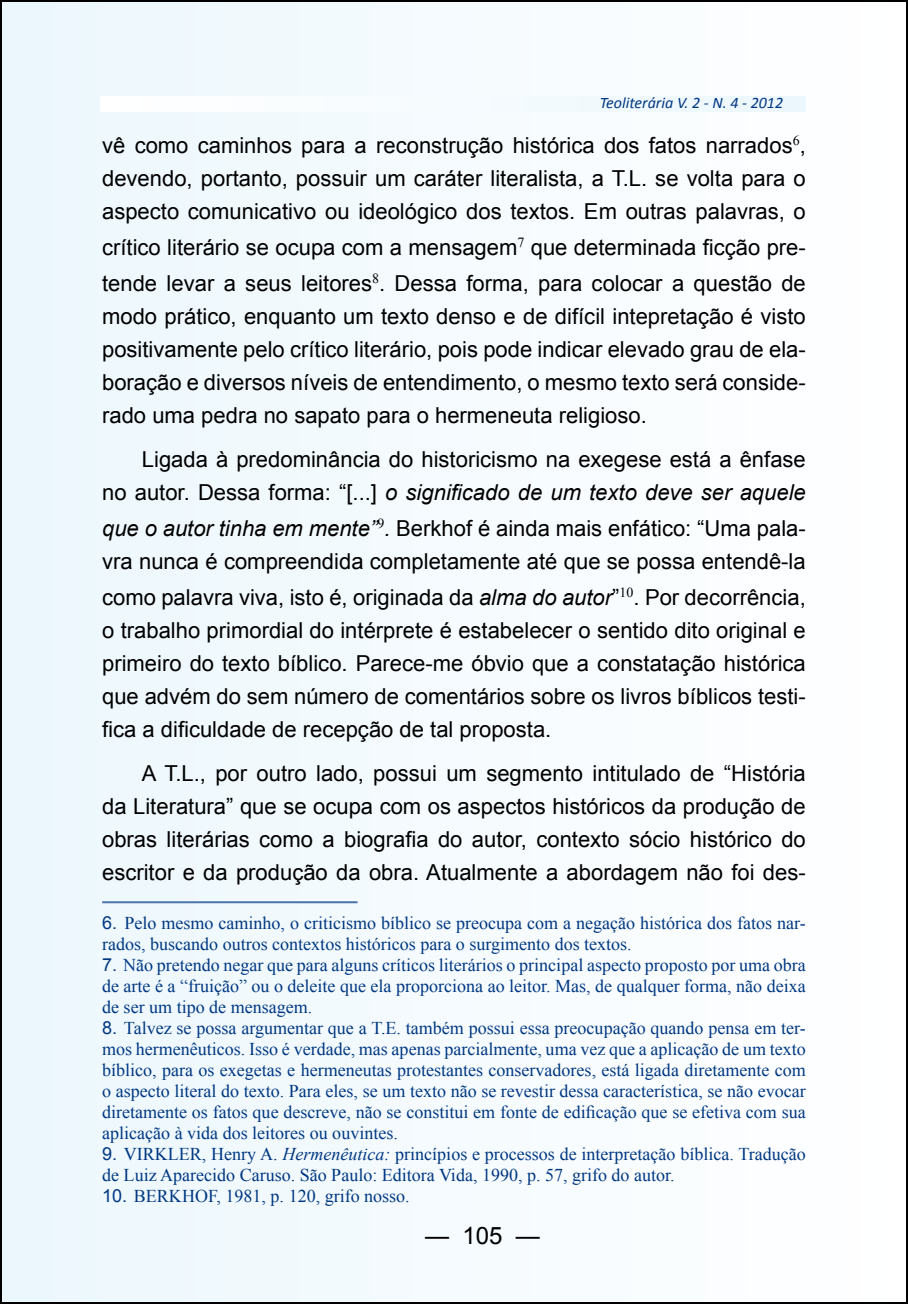
<style>
.page{position:relative;width:908px;height:1304px;background:#fff}
.page>*{position:absolute;margin:0;border:0;box-sizing:border-box;transform-origin:0 0}
.t1{font:24px "Arial";color:#000}
.t2{font:22px/33px "Arial";color:#000;text-align:justify}
.t3{font:18px/21px "Times New Roman";color:#003882}
.t4{font:italic 16px "Calibri";color:#003882}
.s1{font-style:italic}
.s2{font-family:"Arial"}
</style>
<div class="page">
<div style="left:1px;top:1px;width:905px;height:1302px;background:#f5fbfe"></div>
<hr style="left:102px;top:901px;width:255px;height:2px;background:#4d74a8">
<p class="t4" style="left:599px;top:93px;width:185px">Teoliterária V. 2 - N. 4 - 2012</p>
<p class="t2" style="left:102px;top:129px;width:705px">vê como caminhos para a reconstrução histórica dos fatos narrados<sup>6</sup>, devendo, portanto, possuir um caráter literalista, a T.L. se volta para o aspecto comunicativo ou ideológico dos textos. Em outras palavras, o</p>
<p class="t2" style="left:102px;top:229px;width:704px;line-height:36px">crítico literário se ocupa com a mensagem<sup>7</sup> que determinada ficção pre&shy;tende levar a seus leitores<sup>8</sup>. Dessa forma, para colocar a questão de</p>
<p class="t2" style="left:102px;top:300px;width:704px">modo prático, enquanto um texto denso e de difícil intepretação é visto positivamente pelo crítico literário, pois pode indicar elevado grau de ela&shy;boração e diversos níveis de entendimento, o mesmo texto será conside&shy;rado uma pedra no sapato para o hermeneuta religioso.</p>
<p class="t2" style="left:102px;top:443px;width:704px;text-align:right">Ligada à predominância do historicismo na exegese está a ênfase<br>no autor. Dessa forma: “[...] <span class="s1">o significado de um texto deve ser aquele</span></p>
<p class="t2" style="left:102px;top:512px;width:704px"><span class="s1">que o autor tinha em mente”</span><sup>9</sup><span class="s1">.</span> Berkhof é ainda mais enfático: “Uma pala&shy;vra nunca é compreendida completamente até que se possa entendê-la</p>
<p class="t2" style="left:102px;top:581px;width:704px">como palavra viva, isto é, originada da <span class="s1">alma do autor</span>”<sup>10</sup>. Por decorrência, o trabalho primordial do intérprete é estabelecer o sentido dito original e primeiro do texto bíblico. Parece-me óbvio que a constatação histórica que advém do sem número de comentários sobre os livros bíblicos testi&shy;fica a dificuldade de recepção de tal proposta.</p>
<p class="t2" style="left:102px;top:757px;width:705px;text-indent:40px">A T.L., por outro lado, possui um segmento intitulado de “História da Literatura” que se ocupa com os aspectos históricos da produção de obras literárias como a biografia do autor, contexto sócio histórico do escritor e da produção da obra. Atualmente a abordagem não foi des-</p>
<p class="t3" style="left:102px;top:912px;width:704px"><span class="s2">6.</span> Pelo mesmo caminho, o criticismo bíblico se preocupa com a negação histórica dos fatos nar&shy;rados, buscando outros contextos históricos para o surgimento dos textos.</p>
<p class="t3" style="left:102px;top:954px;width:704px;text-align:justify"><span class="s2">7.</span> Não pretendo negar que para alguns críticos literários o principal aspecto proposto por uma obra de arte é a “fruição” ou o deleite que ela proporciona ao leitor. Mas, de qualquer forma, não deixa de ser um tipo de mensagem.</p>
<p class="t3" style="left:102px;top:1017px;width:704px;text-align:justify"><span class="s2">8.</span> Talvez se possa argumentar que a T.E. também possui essa preocupação quando pensa em ter&shy;mos hermenêuticos. Isso é verdade, mas apenas parcialmente, uma vez que a aplicação de um texto bíblico, para os exegetas e hermeneutas protestantes conservadores, está ligada diretamente com o aspecto literal do texto. Para eles, se um texto não se revestir dessa característica, se não evocar diretamente os fatos que descreve, não se constitui em fonte de edificação que se efetiva com sua aplicação à vida dos leitores ou ouvintes.</p>
<p class="t3" style="left:102px;top:1143px;width:704px"><span class="s2">9.</span> VIRKLER, Henry A. <span class="s1">Hermenêutica:</span> princípios e processos de interpretação bíblica. Tradução de Luiz Aparecido Caruso. São Paulo: Editora Vida, 1990, p. 57, grifo do autor.</p>
<p class="t3" style="left:102px;top:1185px;width:309px"><span class="s2">10.</span> BERKHOF, 1981, p. 120, grifo nosso.</p>
<p class="t1" style="left:425px;top:1219px;width:116px">— 105 —</p>
</div>
